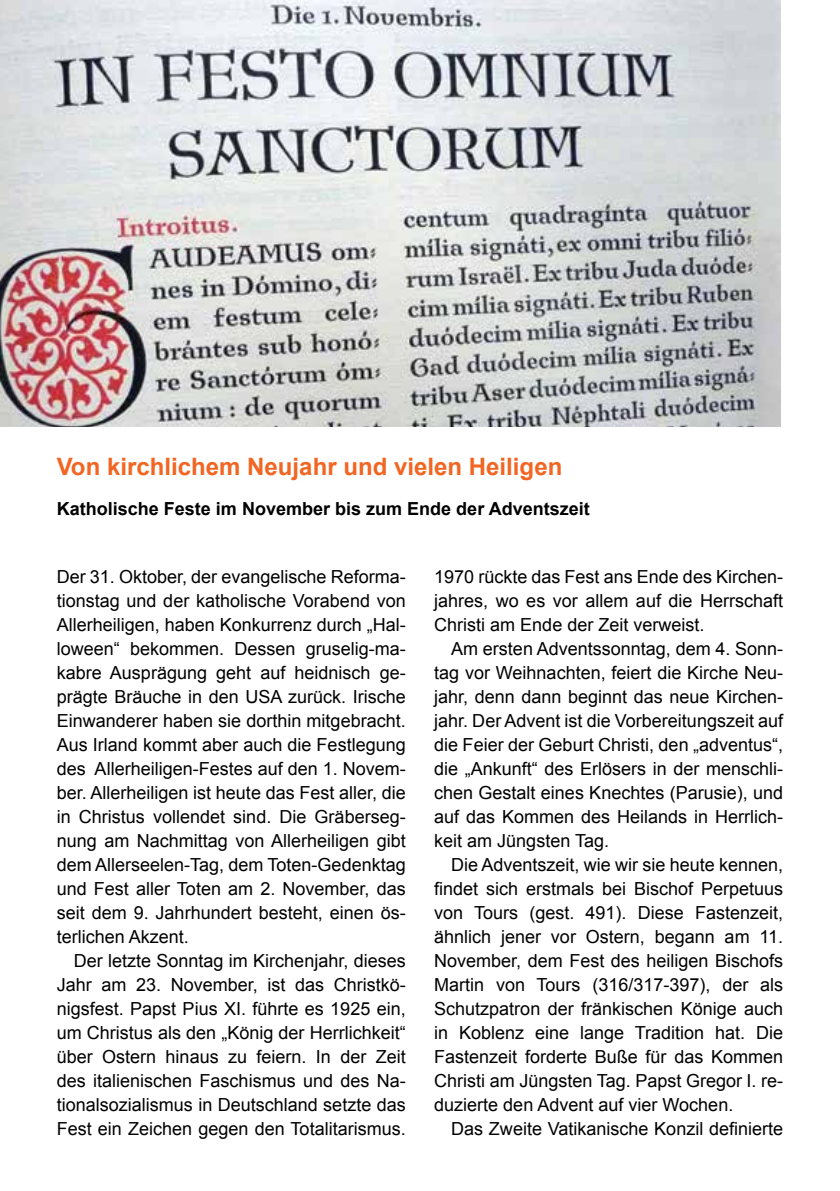
<style>
.page{position:relative;width:840px;height:1191px;background:#fff}
.page>*{position:absolute;margin:0;border:0;box-sizing:border-box;transform-origin:0 0}
.t1{font:700 24px "Arial";color:#f26522}
.t2{font:18px/24px "Arial";color:#000;text-align:justify}
.t3{font:700 18px "Arial";color:#000}
</style>
<div class="page">
<img style="left:0;top:0;width:780px;height:426px">
<h1 class="t1" style="left:57px;top:450px;width:507px">Von kirchlichem Neujahr und vielen Heiligen</h1>
<p class="t3" style="left:57px;top:497px;width:534px">Katholische Feste im November bis zum Ende der Adventszeit</p>
<p class="t2" style="left:57px;top:565px;width:350px">Der 31. Oktober, der evangelische Reforma&shy;tionstag und der katholische Vorabend von Allerheiligen, haben Konkurrenz durch „Hal&shy;loween“ bekommen. Dessen gruselig-ma&shy;kabre Ausprägung geht auf heidnisch ge&shy;prägte Bräuche in den USA zurück. Irische Einwanderer haben sie dorthin mitgebracht.<br>Aus Irland kommt aber auch die Festlegung des Allerheiligen-Festes auf den 1. Novem&shy;ber. Allerheiligen ist heute das Fest aller, die in Christus vollendet sind. Die Gräberseg&shy;nung am Nachmittag von Allerheiligen gibt dem Allerseelen-Tag, dem Toten-Gedenktag und Fest aller Toten am 2. November, das seit dem 9. Jahrhundert besteht, einen ös&shy;terlichen Akzent.</p>
<p class="t2" style="left:57px;top:949px;width:350px;text-indent:17px">Der letzte Sonntag im Kirchenjahr, dieses Jahr am 23. November, ist das Christkö&shy;nigsfest. Papst Pius XI. führte es 1925 ein, um Christus als den „König der Herrlichkeit“ über Ostern hinaus zu feiern. In der Zeit des italienischen Faschismus und des Na&shy;tionalsozialismus in Deutschland setzte das Fest ein Zeichen gegen den Totalitarismus.</p>
<p class="t2" style="left:434px;top:565px;width:350px">1970 rückte das Fest ans Ende des Kirchen&shy;jahres, wo es vor allem auf die Herrschaft Christi am Ende der Zeit verweist.</p>
<p class="t2" style="left:434px;top:637px;width:350px;text-indent:17px">Am ersten Adventssonntag, dem 4. Sonn&shy;tag vor Weihnachten, feiert die Kirche Neu&shy;jahr, denn dann beginnt das neue Kirchen&shy;jahr. Der Advent ist die Vorbereitungszeit auf die Feier der Geburt Christi, den „adventus“, die „Ankunft“ des Erlösers in der menschli&shy;chen Gestalt eines Knechtes (Parusie), und auf das Kommen des Heilands in Herrlich&shy;keit am Jüngsten Tag.</p>
<p class="t2" style="left:434px;top:853px;width:350px;text-indent:17px">Die Adventszeit, wie wir sie heute kennen, findet sich erstmals bei Bischof Perpetuus von Tours (gest. 491). Diese Fastenzeit, ähnlich jener vor Ostern, begann am 11.<br>November, dem Fest des heiligen Bischofs Martin von Tours (316/317-397), der als Schutzpatron der fränkischen Könige auch in Koblenz eine lange Tradition hat. Die Fastenzeit forderte Buße für das Kommen Christi am Jüngsten Tag. Papst Gregor I. re&shy;duzierte den Advent auf vier Wochen.</p>
<p class="t2" style="left:451px;top:1117px;width:333px">Das Zweite Vatikanische Konzil definierte</p>
</div>
